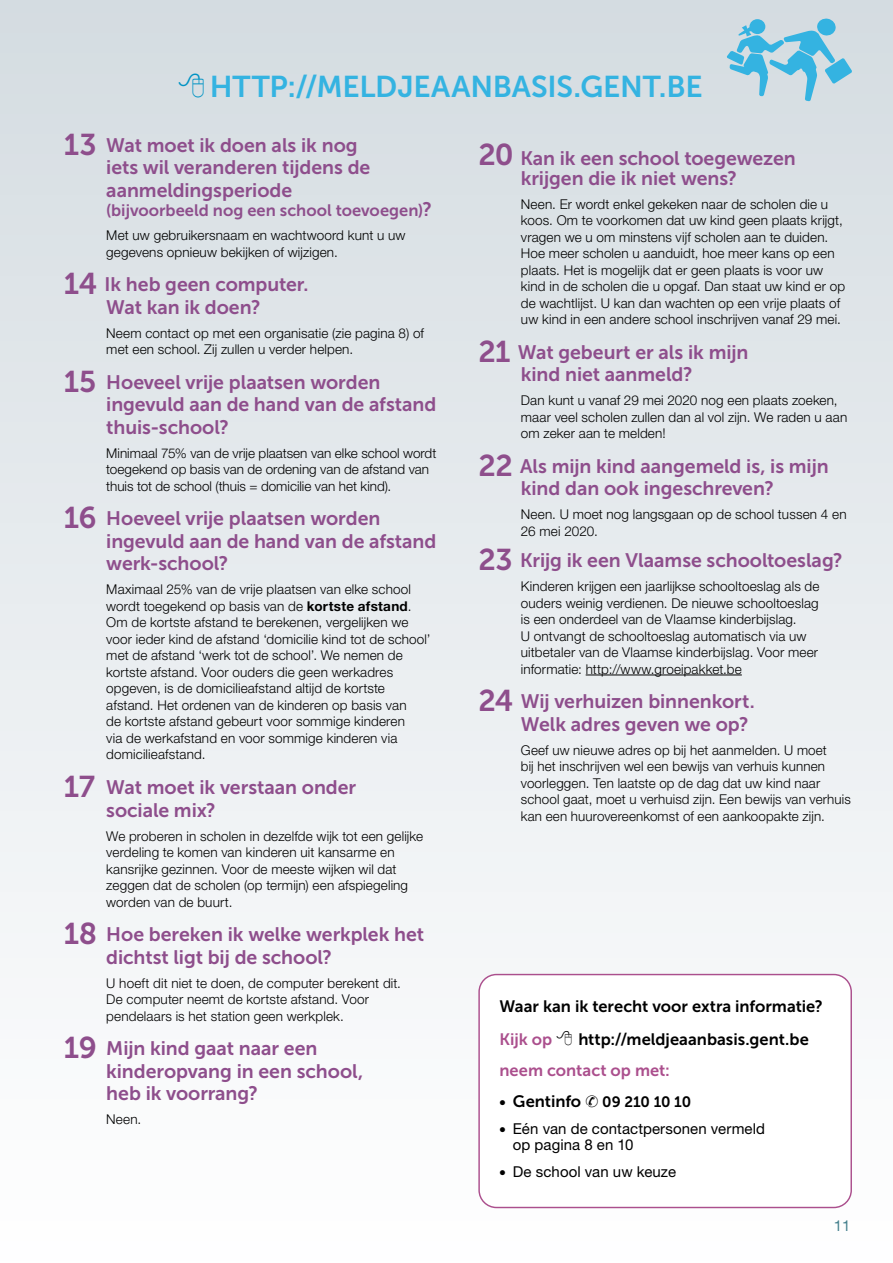
<style>
.page{position:relative;width:893px;height:1263px;background:#fff}
.page>*{position:absolute;margin:0;border:0;box-sizing:border-box;transform-origin:0 0}
.t1{font:30px "Museo Sans 700";letter-spacing:-.01em;color:#34b3e1}
.t2{font:19.5px/22.5px "Museo Sans 700";letter-spacing:-.005em;color:#8e4e8c}
.t3{font:16.5px "Museo Sans 700";color:#000}
.t4{font:16.5px "Museo Sans 700";letter-spacing:.005em;color:#8e4e8c}
.t5{font:16.5px "Museo Sans 700";color:#ab4f8d}
.t6{font:15px/16.2px "Helvetica Neue LT Std";letter-spacing:.005em;color:#000}
.t7{font:15px "Museo Sans 700";letter-spacing:-.01em;color:#000}
.t8{font:15px "Helvetica Neue LT Std";color:#46818e}
.t9{font:300 13.5px/16.5px "Helvetica Neue LT Std";letter-spacing:.01em;color:#000}
.s1{font-size:30px}
.s2{font-size:19.5px}
.s3{font-weight:700}
.s4{font-size:16.5px}
.s5{color:#fff}
.s6{font-family:"Museo Sans 700"}
</style>
<div class="page">
<div style="left:0;top:0;width:893px;height:1263px;background:linear-gradient(to bottom,#d4dce1,#fff)"></div>
<div style="left:479px;top:974px;width:372px;height:233px;background:#fff;border-radius:17px"></div>
<div style="left:478px;top:974px;width:374px;height:234px;border:1px solid #ab4f8d;border-radius:17px"></div>
<hr style="left:586px;top:675px;width:156px;height:1px;background:#000">
<svg style="left:727px;top:18px;width:125px;height:83px;background:#9dcee1"></svg>
<svg style="left:179px;top:73px;width:25px;height:24px"></svg>
<h1 class="t1" style="left:210px;top:70px;width:494px">HTTP://MELDJEAANBASIS.GENT.BE</h1>
<h2 class="t2" style="left:106px;top:134px;width:266px;text-indent:-43px"><span class="s1">13</span> Wat moet ik doen als ik nog iets wil veranderen tijdens de aanmeldingsperiode</h2>
<p class="t4" style="left:106px;top:202px;width:327px">(bijvoorbeeld nog een school toevoegen)<span class="s2">?</span></p>
<p class="t9" style="left:106px;top:227px;width:301px">Met uw gebruikersnaam en wachtwoord kunt u uw gegevens opnieuw bekijken of wijzigen.</p>
<h2 class="t2" style="left:64px;top:273px;width:246px;text-align:center"><span class="s1">14</span> Ik heb geen computer.<br>Wat kan ik doen?</h2>
<p class="t9" style="left:106px;top:325px;width:319px">Neem contact op met een organisatie (zie pagina 8) of met een school. Zij zullen u verder helpen.</p>
<h2 class="t2" style="left:106px;top:371px;width:332px;text-indent:-43px"><span class="s1">15</span> Hoeveel vrije plaatsen worden ingevuld aan de hand van de afstand thuis-school?</h2>
<p class="t9" style="left:106px;top:445px;width:332px">Minimaal 75% van de vrije plaatsen van elke school wordt toegekend op basis van de ordening van de afstand van thuis tot de school (thuis = domicilie van het kind).</p>
<h2 class="t2" style="left:106px;top:507px;width:332px;text-indent:-43px"><span class="s1">16</span> Hoeveel vrije plaatsen worden ingevuld aan de hand van de afstand werk-school?</h2>
<p class="t9" style="left:106px;top:581px;width:326px">Maximaal 25% van de vrije plaatsen van elke school wordt toegekend op basis van de <span class="s3">kortste afstand</span>.<br>Om de kortste afstand te berekenen, vergelijken we voor ieder kind de afstand ‘domicilie kind tot de school’ met de afstand ‘werk tot de school’. We nemen de kortste afstand. Voor ouders die geen werkadres opgeven, is de domicilieafstand altijd de kortste afstand. Het ordenen van de kinderen op basis van<br>de kortste afstand gebeurt voor sommige kinderen<br>via de werkafstand en voor sommige kinderen via domicilieafstand.</p>
<h2 class="t2" style="left:106px;top:776px;width:251px;text-indent:-43px"><span class="s1">17</span> Wat moet ik verstaan onder sociale mix?</h2>
<p class="t9" style="left:106px;top:827px;width:318px">We proberen in scholen in dezelfde wijk tot een gelijke verdeling te komen van kinderen uit kansarme en kansrijke gezinnen. Voor de meeste wijken wil dat zeggen dat de scholen (op termijn) een afspiegeling worden van de buurt.</p>
<h2 class="t2" style="left:106px;top:923px;width:319px;text-indent:-43px"><span class="s1">18</span> Hoe bereken ik welke werkplek het dichtst ligt bij de school?</h2>
<p class="t9" style="left:106px;top:974px;width:296px">U hoeft dit niet te doen, de computer berekent dit.<br>De computer neemt de kortste afstand. Voor pendelaars is het station geen werkplek.</p>
<h2 class="t2" style="left:106px;top:1037px;width:258px;text-indent:-43px"><span class="s1">19</span> Mijn kind gaat naar een kinderopvang in een school, heb ik voorrang?</h2>
<p class="t9" style="left:106px;top:1111px;width:37px">Neen.</p>
<h2 class="t2" style="left:521px;top:149px;width:276px;line-height:19.5px;text-indent:-43px"><span class="s1">20</span> Kan ik een school toegewezen krijgen die ik niet wens?</h2>
<p class="t9" style="left:521px;top:195px;width:326px">Neen. Er wordt enkel gekeken naar de scholen die u koos. Om te voorkomen dat uw kind geen plaats krijgt, vragen we u om minstens vijf scholen aan te duiden.<br>Hoe meer scholen u aanduidt, hoe meer kans op een plaats. Het is mogelijk dat er geen plaats is voor uw kind in de scholen die u opgaf. Dan staat uw kind er op de wachtlijst. U kan dan wachten op een vrije plaats of uw kind in een andere school inschrijven vanaf 29 mei.</p>
<h2 class="t2" style="left:521px;top:341px;width:229px;text-indent:-43px"><span class="s1">21</span> Wat gebeurt er als ik mijn kind niet aanmeld?</h2>
<p class="t9" style="left:521px;top:392px;width:328px">Dan kunt u vanaf 29 mei 2020 nog een plaats zoeken, maar veel scholen zullen dan al vol zijn. We raden u aan om zeker aan te melden!</p>
<h2 class="t2" style="left:521px;top:455px;width:309px;text-indent:-43px"><span class="s1">22</span> Als mijn kind aangemeld is, is mijn kind dan ook ingeschreven?</h2>
<p class="t9" style="left:521px;top:506px;width:327px">Neen. U moet nog langsgaan op de school tussen 4 en<br>26 mei 2020.</p>
<h2 class="t2" style="left:478px;top:549px;width:366px"><span class="s1">23</span> Krijg ik een Vlaamse schooltoeslag?</h2>
<p class="t9" style="left:521px;top:578px;width:300px">Kinderen krijgen een jaarlijkse schooltoeslag als de ouders weinig verdienen. De nieuwe schooltoeslag is een onderdeel van de Vlaamse kinderbijslag.<br>U ontvangt de schooltoeslag automatisch via uw uitbetaler van de Vlaamse kinderbijslag. Voor meer informatie: http://www.groeipakket.be</p>
<h2 class="t2" style="left:521px;top:690px;width:235px;text-indent:-43px"><span class="s1">24</span> Wij verhuizen binnenkort.<br>Welk adres geven we op?</h2>
<p class="t9" style="left:521px;top:741px;width:331px">Geef uw nieuwe adres op bij het aanmelden. U moet<br>bij het inschrijven wel een bewijs van verhuis kunnen voorleggen. Ten laatste op de dag dat uw kind naar school gaat, moet u verhuisd zijn. Een bewijs van verhuis kan een huurovereenkomst of een aankoopakte zijn.</p>
<p class="t3" style="left:499px;top:997px;width:325px">Waar kan ik terecht voor extra informatie?</p>
<p class="t5" style="left:499px;top:1030px;width:54px">Kijk op</p>
<p class="t3" style="left:578px;top:1030px;width:232px">http://meldjeaanbasis.gent.be</p>
<p class="t5" style="left:499px;top:1061px;width:172px">neem contact op met:</p>
<p class="t7" style="left:499px;top:1093px;width:193px">• <span class="s4">Gentinfo</span> <span class="s5">✆</span> 09 210 10 10</p>
<p class="t6" style="left:513px;top:1120px;width:254px;text-indent:-14px"><span class="s6">•</span> Eén van de contactpersonen vermeld op pagina 8 en 10</p>
<p class="t6" style="left:499px;top:1163px;width:178px"><span class="s6">•</span> De school van uw keuze</p>
<p class="t8" style="left:834px;top:1217px;width:18px">11</p>
</div>
